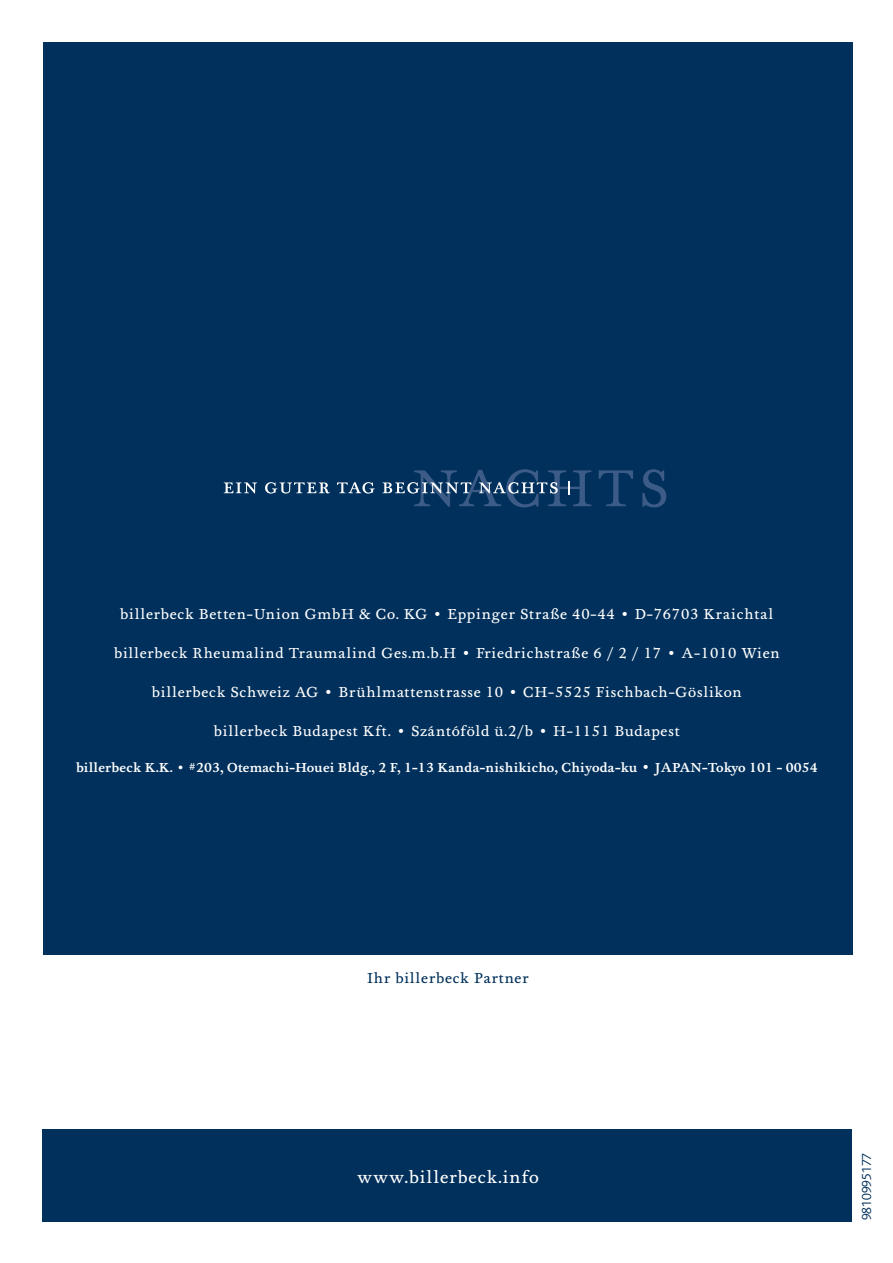
<style>
.page{position:relative;width:893px;height:1263px;background:#fff}
.page>*{position:absolute;margin:0;border:0;box-sizing:border-box;transform-origin:0 0}
.t1{font:18px "Foundry Wilson";letter-spacing:.05em;color:#fff}
.t2{font:15px "Foundry Wilson";letter-spacing:.05em;color:#fff}
.t3{font:15px "Foundry Wilson";letter-spacing:.05em;color:#00305b}
.t4{font:500 13.5px "Foundry Wilson";letter-spacing:.01em;color:#fff}
.t5{font:13.5px "Foundry Sans";color:#00305b}
.s1{font-weight:400;font-size:15px}
</style>
<div class="page">
<div style="left:43px;top:43px;width:809px;height:912px;background:#00305b"></div>
<div style="left:42px;top:1129px;width:810px;height:92px;background:#00305b"></div>
<svg style="left:599px;top:470px;width:34px;height:36px"></svg>
<svg style="left:642px;top:469px;width:24px;height:38px"></svg>
<svg style="left:224px;top:482px;width:33px;height:11px"></svg>
<svg style="left:265px;top:482px;width:65px;height:12px"></svg>
<svg style="left:337px;top:482px;width:38px;height:12px"></svg>
<svg style="left:382px;top:469px;width:209px;height:38px"></svg>
<p class="t2" style="left:120px;top:605px;width:655px">billerbeck Betten-Union GmbH &amp; Co. KG • Eppinger Straße 40-44 • D-76703 Kraichtal</p>
<p class="t2" style="left:114px;top:644px;width:667px">billerbeck Rheumalind Traumalind Ges.m.b.H • Friedrichstraße 6 / 2 / 17 • A-1010 Wien</p>
<p class="t2" style="left:152px;top:683px;width:591px">billerbeck Schweiz AG • Brühlmattenstrasse 10 • CH-5525 Fischbach-Göslikon</p>
<p class="t2" style="left:214px;top:722px;width:468px">billerbeck Budapest Kft. • Szántóföld ü.2/b • H-1151 Budapest</p>
<p class="t4" style="left:76px;top:759px;width:743px">billerbec k K.K. • #203, Otemachi-Houei Bldg., 2 F, 1-13 Kanda-nishikicho, Chiyoda-ku <span class="s1">•</span> JAPAN-Tokyo 101 - 0054</p>
<p class="t3" style="left:367px;top:970px;width:163px">Ihr billerbeck Partner</p>
<p class="t1" style="left:357px;top:1167px;width:183px">www.billerbeck.info</p>
<p class="t5" style="left:857px;top:1220px;width:69px;rotate:-90deg">9810995177</p>
</div>
